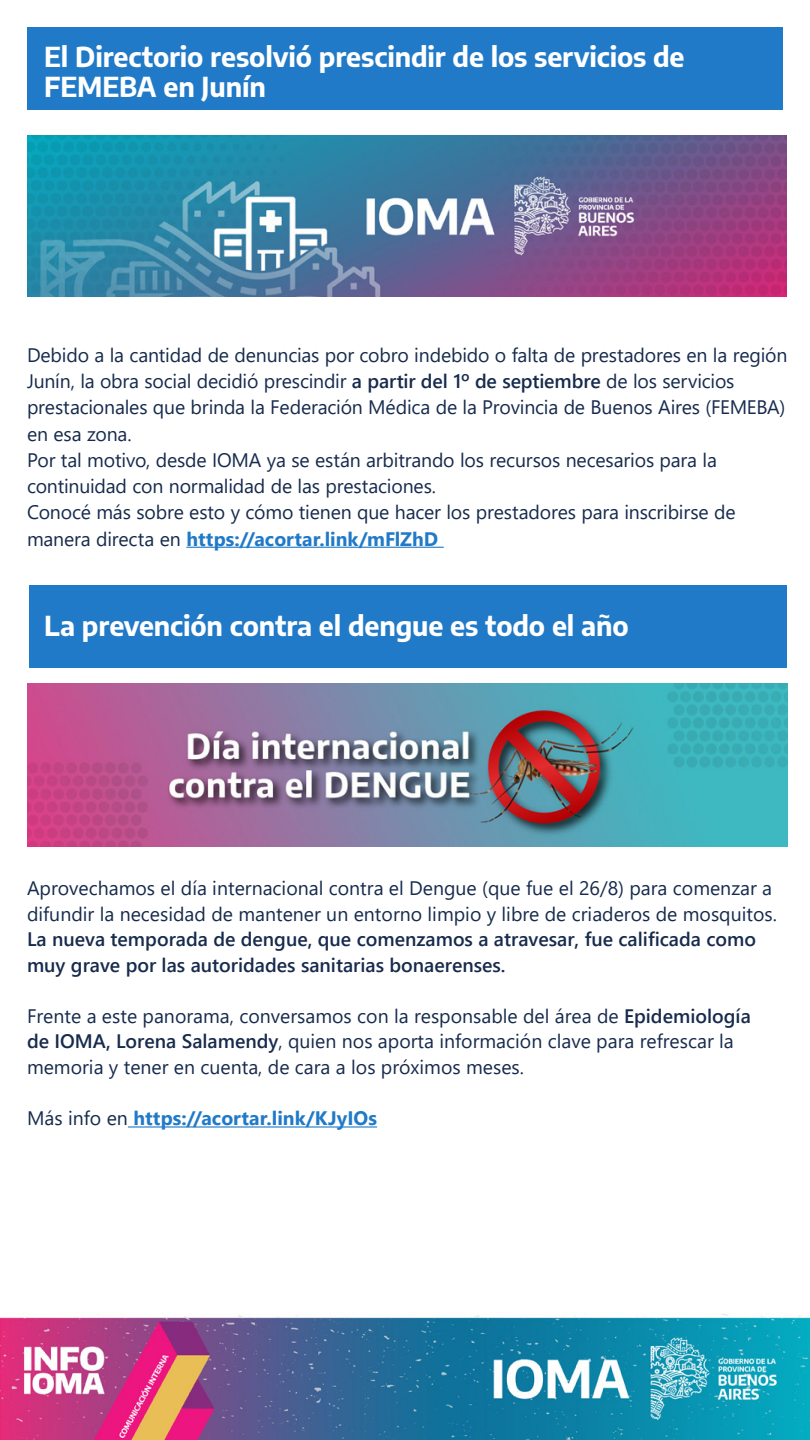
<style>
.page{position:relative;width:810px;height:1440px;background:#fff}
.page>*{position:absolute;margin:0;border:0;box-sizing:border-box;transform-origin:0 0}
.t1{font:700 27px/30px "Encode Sans";letter-spacing:-.005em;color:#fff}
.t2{font:19.5px/26.2px "Segoe UI";letter-spacing:-.005em;color:#172b4d}
.t3{font:700 19.5px "Segoe UI";color:#217ac7}
.s1{font-weight:600}
.s2{font-weight:700;color:#217ac7}
.s3{font-weight:400;color:#172b4d}
</style>
<div class="page">
<img style="left:0;top:1314px;width:810px;height:126px">
<div style="left:29px;top:585px;width:757px;height:83px;background:#217ac7"></div>
<hr style="left:186px;top:547px;width:258px;height:1px;background:#217ac7">
<hr style="left:128px;top:1126px;width:249px;height:2px;background:#217ac7">
<div style="left:27px;top:27px;width:756px;height:83px;background:#217ac7"></div>
<img style="left:27px;top:684px;width:761px;height:162px">
<img style="left:27px;top:135px;width:759px;height:162px">
<p class="t1" style="left:44px;top:40px;width:642px">El Directorio resolvió prescindir de los servicios de<br>FEMEBA en Junín</p>
<p class="t2" style="left:27px;top:340px;width:762px">Debido a la cantidad de denuncias por cobro indebido o falta de prestadores en la región Junín, la obra social decidió prescindir <span class="s1">a partir del 1º de septiembre</span> de los servicios prestacionales que brinda la Federación Médica de la Provincia de Buenos Aires (FEMEBA) en esa zona.<br>Por tal motivo, desde IOMA ya se están arbitrando los recursos necesarios para la continuidad con normalidad de las prestaciones.<br>Conocé más sobre esto y cómo tienen que hacer los prestadores para inscribirse de manera directa en <span class="s2">https://acortar.link/mFlZhD</span></p>
<p class="t1" style="left:44px;top:609px;width:586px">La prevención contra el dengue es todo el año</p>
<p class="t2" style="left:27px;top:874px;width:752px;line-height:25.5px">Aprovechamos el día internacional contra el Dengue (que fue el 26/8) para comenzar a difundir la necesidad de mantener un entorno limpio y libre de criaderos de mosquitos.<br><span class="s1">La nueva temporada de dengue, que comenzamos a atravesar, fue calificada como muy grave por las autoridades sanitarias bonaerenses.</span></p>
<p class="t2" style="left:27px;top:1001px;width:725px;line-height:25.5px">Frente a este panorama, conversamos con la responsable del área de <span class="s1">Epidemiología de IOMA, Lorena Salamendy</span>, quien nos aporta información clave para refrescar la memoria y tener en cuenta, de cara a los próximos meses.</p>
<p class="t3" style="left:27px;top:1100px;width:352px"><span class="s3">Más info en</span> https://acortar.link/KJyIOs</p>
</div>
